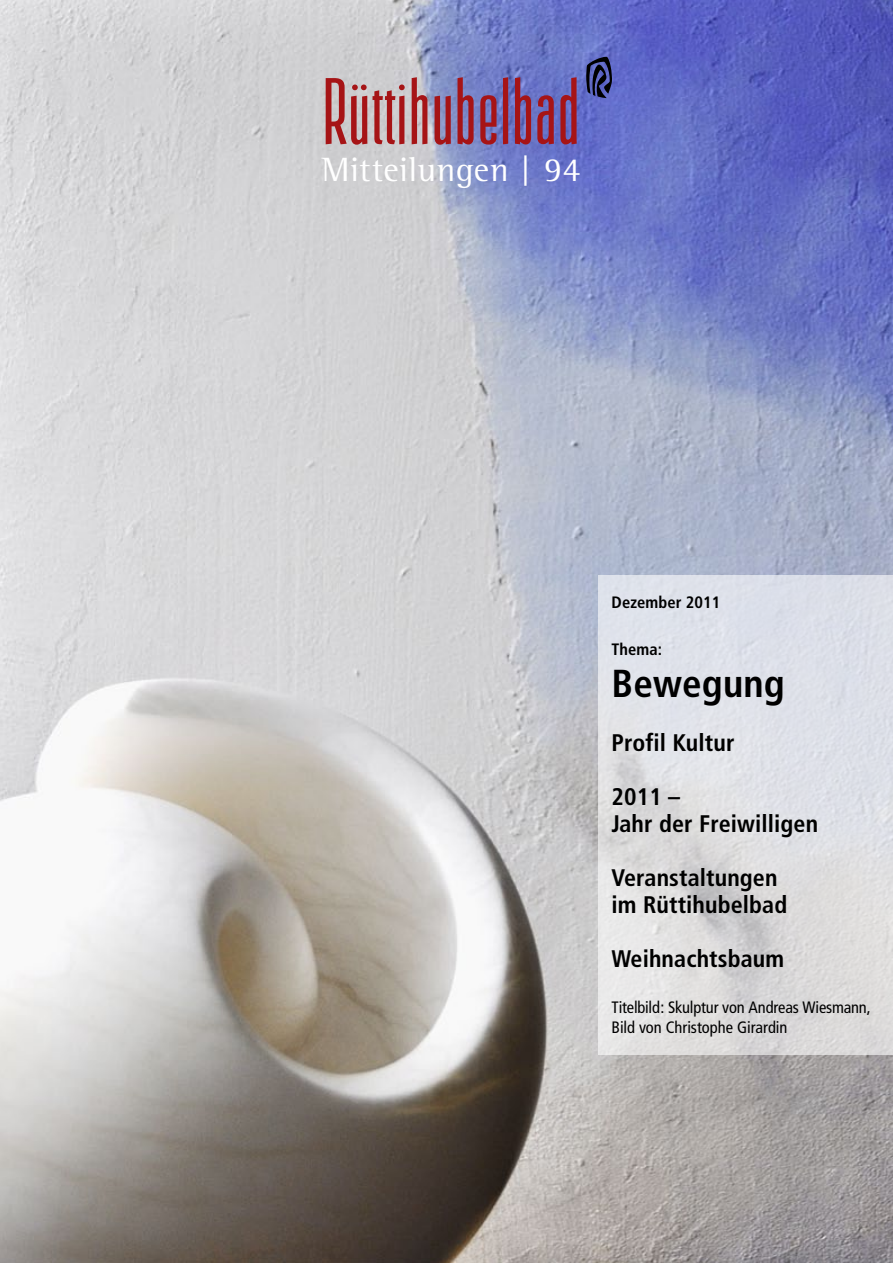
<style>
.page{position:relative;width:893px;height:1263px;background:#fff}
.page>*{position:absolute;margin:0;border:0;box-sizing:border-box;transform-origin:0 0}
.t1{font:700 condensed 39px "Frutiger";letter-spacing:.005em;color:#000}
.t2{font:34.5px "Rotis Semi Serif";letter-spacing:.015em;color:#fff}
.t3{font:700 condensed 24px/27px "Frutiger";letter-spacing:.005em;color:#000}
.t4{font:condensed 16.5px/19.5px "Frutiger";letter-spacing:-.01em;color:#000}
.t5{font:700 condensed 16.5px "Frutiger";letter-spacing:.005em;color:#000}
</style>
<div class="page">
<img style="left:0;top:0;width:893px;height:1263px">
<svg style="left:586px;top:56px;width:26px;height:42px"></svg>
<svg style="left:435px;top:96px;width:16px;height:49px"></svg>
<svg style="left:412px;top:77px;width:15px;height:67px"></svg>
<svg style="left:457px;top:77px;width:17px;height:67px"></svg>
<svg style="left:515px;top:77px;width:16px;height:67px"></svg>
<svg style="left:480px;top:95px;width:16px;height:50px"></svg>
<svg style="left:503px;top:77px;width:5px;height:67px"></svg>
<svg style="left:537px;top:95px;width:17px;height:49px"></svg>
<svg style="left:326px;top:78px;width:79px;height:67px;background:#bb7d7f"></svg>
<svg style="left:560px;top:77px;width:17px;height:67px"></svg>
<svg style="left:598px;top:575px;width:295px;height:479px;background:#dddee2"></svg>
<h2 class="t2" style="left:322px;top:149px;width:260px">Mitteilungen | 94</h2>
<p class="t5" style="left:611px;top:592px;width:110px">Dezember 2011</p>
<p class="t5" style="left:611px;top:639px;width:52px">Thema:</p>
<h1 class="t1" style="left:611px;top:660px;width:175px">Bewegung</h1>
<p class="t3" style="left:611px;top:729px;width:124px">Profil Kultur</p>
<p class="t3" style="left:611px;top:783px;width:208px">2011 –<br>Jahr der Freiwilligen</p>
<p class="t3" style="left:611px;top:864px;width:177px">Veranstaltungen im Rüttihubelbad</p>
<p class="t3" style="left:611px;top:945px;width:174px">Weihnachtsbaum</p>
<p class="t4" style="left:611px;top:998px;width:261px">Titelbild: Skulptur von Andreas Wiesmann,<br>Bild von Christophe Girardin</p>
</div>
